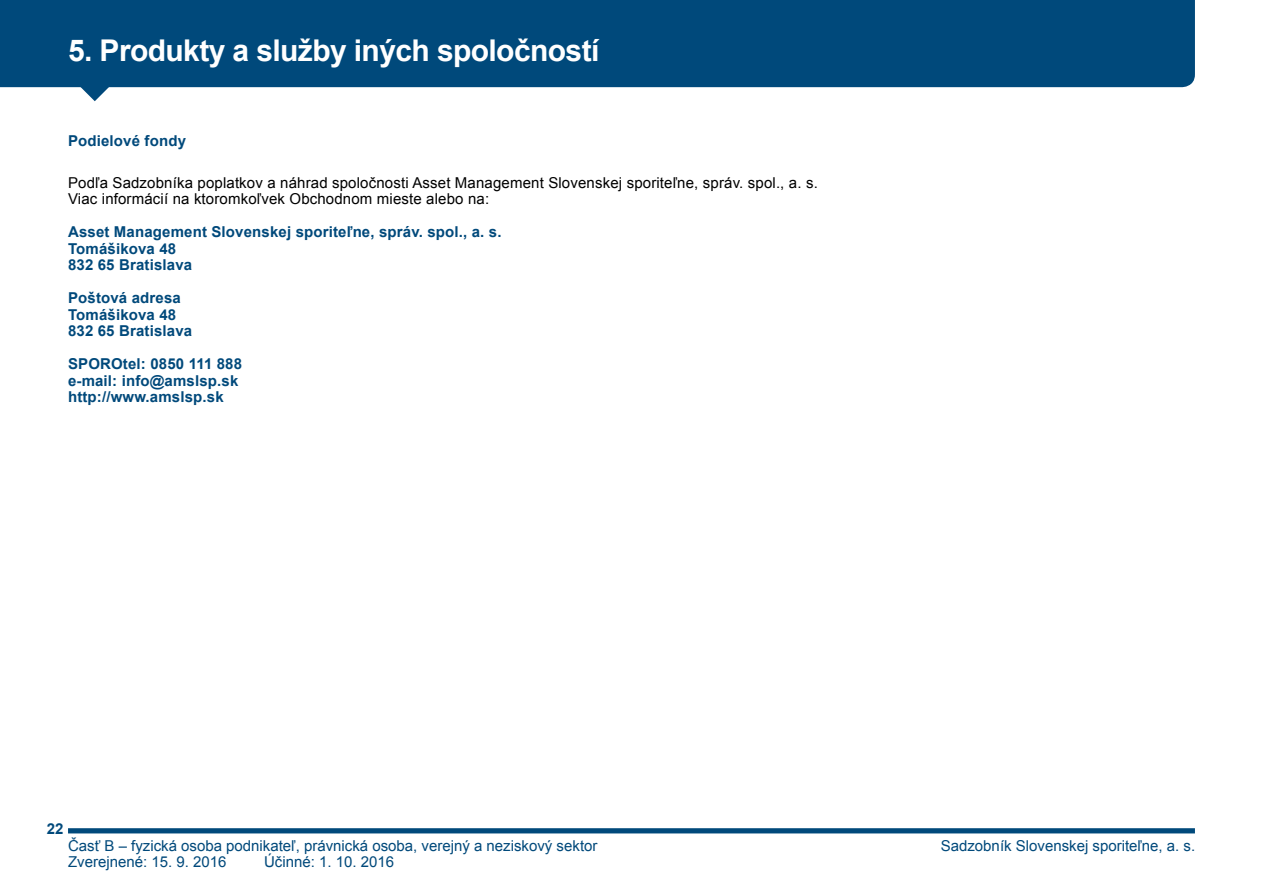
<style>
.page{position:relative;width:1263px;height:893px;background:#fff}
.page>*{position:absolute;margin:0;border:0;box-sizing:border-box;transform-origin:0 0}
.t1{font:700 30px "Arial";letter-spacing:-.02em;color:#fff}
.t2{font:700 15px/16.5px "Arial";letter-spacing:.01em;color:#00497b}
.t3{font:15px/16.5px "Arial";letter-spacing:.01em;color:#000}
.t4{font:15px "Arial";color:#00497b}
</style>
<div class="page">
<div style="left:0;top:0;width:1195px;height:87px;background:#00497b"></div>
<svg style="left:80px;top:86px;width:30px;height:15px"></svg>
<div style="left:68px;top:828px;width:1127px;height:5px;background:#00497b"></div>
<h1 class="t1" style="left:68px;top:31px;width:533px">5. Produkty a služby iných spoločností</h1>
<p class="t2" style="left:68px;top:133px;width:119px">Podielové fondy</p>
<p class="t3" style="left:68px;top:174px;width:751px">Podľa Sadzobníka poplatkov a náhrad spoločnosti Asset Management Slovenskej sporiteľne, správ. spol., a. s.<br>Viac informácií na ktoromkoľvek Obchodnom mieste alebo na:</p>
<p class="t2" style="left:68px;top:224px;width:435px">Asset Management Slovenskej sporiteľne, správ. spol., a. s.<br>Tomášikova 48<br>832 65 Bratislava</p>
<p class="t2" style="left:68px;top:290px;width:126px">Poštová adresa<br>Tomášikova 48<br>832 65 Bratislava</p>
<p class="t2" style="left:68px;top:356px;width:176px">SPOROtel: 0850 111 888 e-mail: info@amslsp.sk http://www.amslsp.sk</p>
<p class="t2" style="left:47px;top:821px;width:18px">22</p>
<p class="t4" style="left:68px;top:836px;width:531px">Časť B – fyzická osoba podnikateľ, právnická osoba, verejný a neziskový sektor</p>
<p class="t4" style="left:941px;top:836px;width:256px">Sadzobník Slovenskej sporiteľne, a. s.</p>
<p class="t4" style="left:68px;top:852px;width:160px">Zverejnené: 15. 9. 2016</p>
<p class="t4" style="left:264px;top:852px;width:132px">Účinné: 1. 10. 2016</p>
</div>
